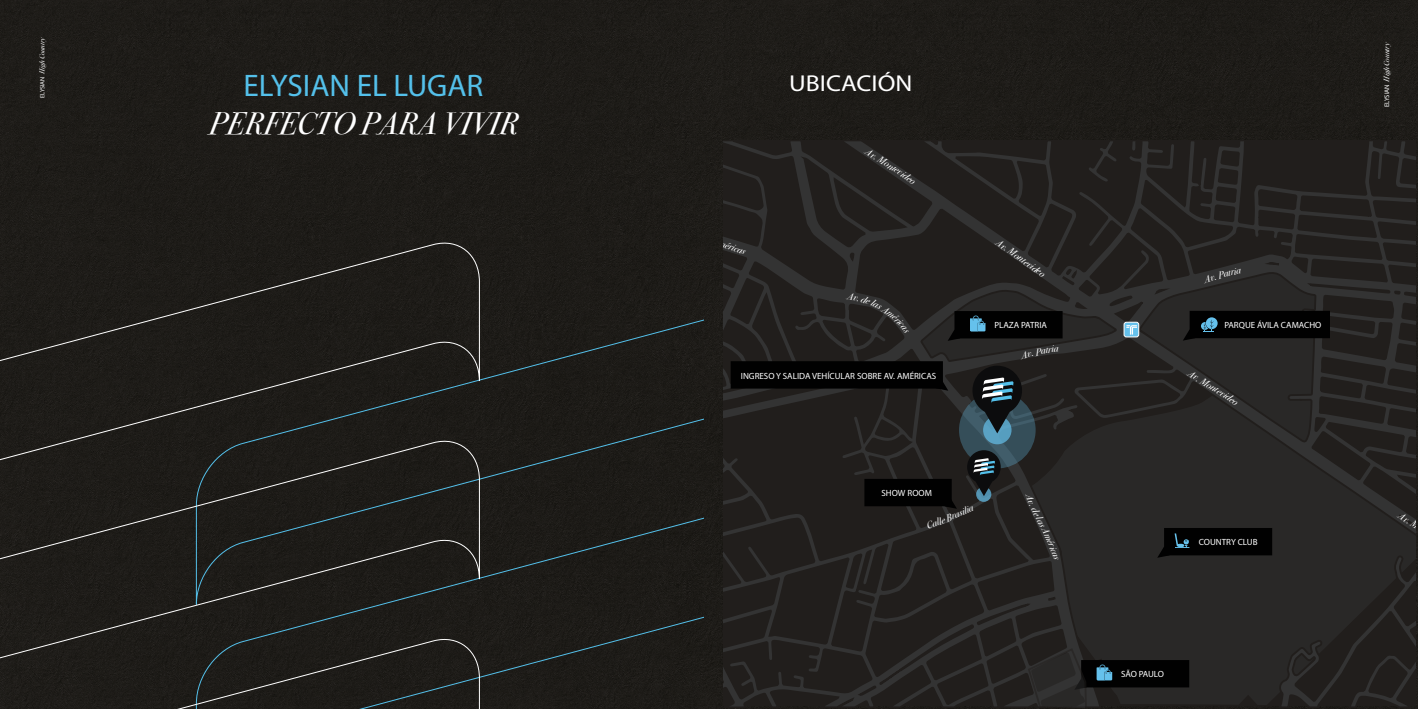
<style>
.page{position:relative;width:1418px;height:709px;background:#fff}
.page>*{position:absolute;margin:0;border:0;box-sizing:border-box;transform-origin:0 0}
.t1{font:italic 31.25px "Bodoni Svty Two ITCTT";color:#fff}
.t2{font:31.25px "Myriad Pro";color:#54c0ea}
.t3{font:23.06px "Myriad Pro";color:#fff;scale:1.12 1}
.t4{font:italic 9.81px "Bodoni Svty Two ITCTT";color:#fff}
.t5{font:9px "Myriad Pro";color:#fff}
.t6{font:9px "Myriad Pro";letter-spacing:-.02em;color:#fff}
.t7{font:italic 7.62px "Bodoni Svty Two ITCTT";color:#fff}
.t8{font:italic 7.12px "Bodoni Svty Two ITCTT";color:#fff}
.s1{font-family:"Myriad Pro";font-style:normal;font-size:6.25px}
.s2{font-family:"Myriad Pro";font-style:normal;font-size:6.69px}
</style>
<div class="page">
<div style="left:722px;top:0;width:695px;height:709px;background:#1d1b18"></div>
<div style="left:1px;top:0;width:721px;height:709px;background:#1d1b18"></div>
<div style="left:480px;top:313px;width:224px;height:198px;background:#1d1b17"></div>
<div style="left:480px;top:511px;width:224px;height:198px;background:#1d1b18"></div>
<div style="left:0;top:238px;width:480px;height:198px;background:#1d1b18"></div>
<div style="left:0;top:436px;width:480px;height:198px;background:#1d1b18"></div>
<div style="left:0;top:634px;width:480px;height:75px;background:#1e1c18"></div>
<svg style="left:723px;top:140px;width:694px;height:567px;background:#252321"></svg>
<svg style="left:1084px;top:140px;width:35px;height:45px;background:#23201f"></svg>
<svg style="left:1027px;top:648px;width:162px;height:59px;background:#1e1f1f"></svg>
<svg style="left:718px;top:241px;width:28px;height:14px"></svg>
<svg style="left:1396px;top:511px;width:22px;height:19px"></svg>
<svg style="left:863px;top:147px;width:52px;height:38px;background:#262423"></svg>
<svg style="left:994px;top:238px;width:12px;height:13px"></svg>
<svg style="left:730px;top:267px;width:599px;height:294px;background:#232322"></svg>
<p class="t8" style="left:36px;top:98px;width:63px;rotate:-90deg"><span class="s1">ELYSIAN</span> High Country</p>
<h1 class="t2" style="left:243px;top:66px;width:241px">ELYSIAN EL LUGAR</h1>
<h1 class="t1" style="left:209px;top:96px;width:310px">PERFECTO PARA VIVIR</h1>
<h2 class="t3" style="left:789px;top:69px;width:111px">UBICACIÓN</h2>
<p class="t5" style="left:741px;top:370px;width:197px">INGRESO Y SALIDA VEHÍCULAR SOBRE AV. AMÉRICAS</p>
<p class="t4" style="left:1013px;top:243px;width:36px;rotate:35deg">Montevid</p>
<p class="t5" style="left:994px;top:319px;width:54px">PLAZA PATRIA</p>
<p class="t5" style="left:881px;top:487px;width:52px">SHOW ROOM</p>
<p class="t4" style="left:935px;top:513px;width:39px;rotate:-23deg">le Brasilia</p>
<p class="t7" style="left:1379px;top:107px;width:67px;rotate:-90deg"><span class="s2">ELYSIAN</span> High Country</p>
<p class="t4" style="left:1201px;top:272px;width:21px;rotate:-17deg">Av. P</p>
<p class="t5" style="left:1224px;top:319px;width:98px">PARQUE ÁVILA CAMACHO</p>
<p class="t5" style="left:1198px;top:536px;width:60px">COUNTRY CLUB</p>
<p class="t6" style="left:1120px;top:668px;width:45px">SÃO PAULO</p>
</div>
